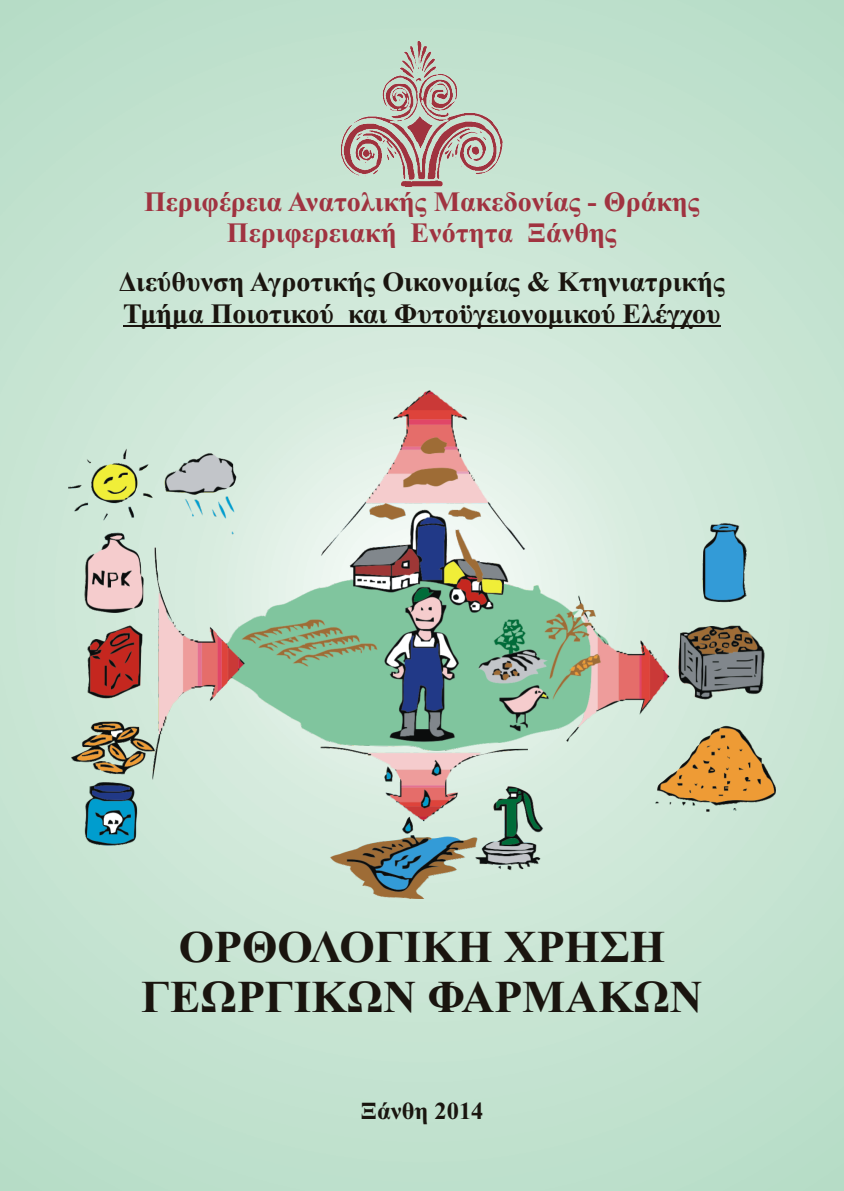
<style>
.page{position:relative;width:844px;height:1191px;background:#fff}
.page>*{position:absolute;margin:0;border:0;box-sizing:border-box;transform-origin:0 0}
.t1{font:700 45.5px/50.4px "Times New Roman";color:#1a150f;text-align:center}
.t2{font:700 28px "Times New Roman";color:#1a150f}
.t3{font:700 28px/31px "Times New Roman";color:#a03340;text-align:center}
.t4{font:700 24.5px "Times New Roman";color:#1a150f}
</style>
<div class="page">
<img style="left:0;top:0;width:843px;height:1191px">
<img style="left:69px;top:390px;width:705px;height:509px">
<hr style="left:123px;top:325px;width:597px;height:2px;background:#1a150f">
<img style="left:341px;top:41px;width:161px;height:145px">
<p class="t3" style="left:144px;top:189px;width:557px">Περιφέρεια Ανατολικής Μακεδονίας - Θράκης<br>Περιφερειακή Ενότητα Ξάνθης</p>
<p class="t2" style="left:119px;top:272px;width:607px">Διεύθυνση Αγροτικής Οικονομίας &amp; Κτηνιατρικής</p>
<p class="t2" style="left:123px;top:304px;width:599px">Τμήμα Ποιοτικού και Φυτοϋγειονομικού Ελέγχου</p>
<h1 class="t1" style="left:141px;top:926px;width:563px">ΟΡΘΟΛΟΓΙΚΗ ΧΡΗΣΗ<br>ΓΕΩΡΓΙΚΩΝ ΦΑΡΜΑΚΩΝ</h1>
<p class="t4" style="left:360px;top:1102px;width:125px">Ξάνθη 2014</p>
</div>
